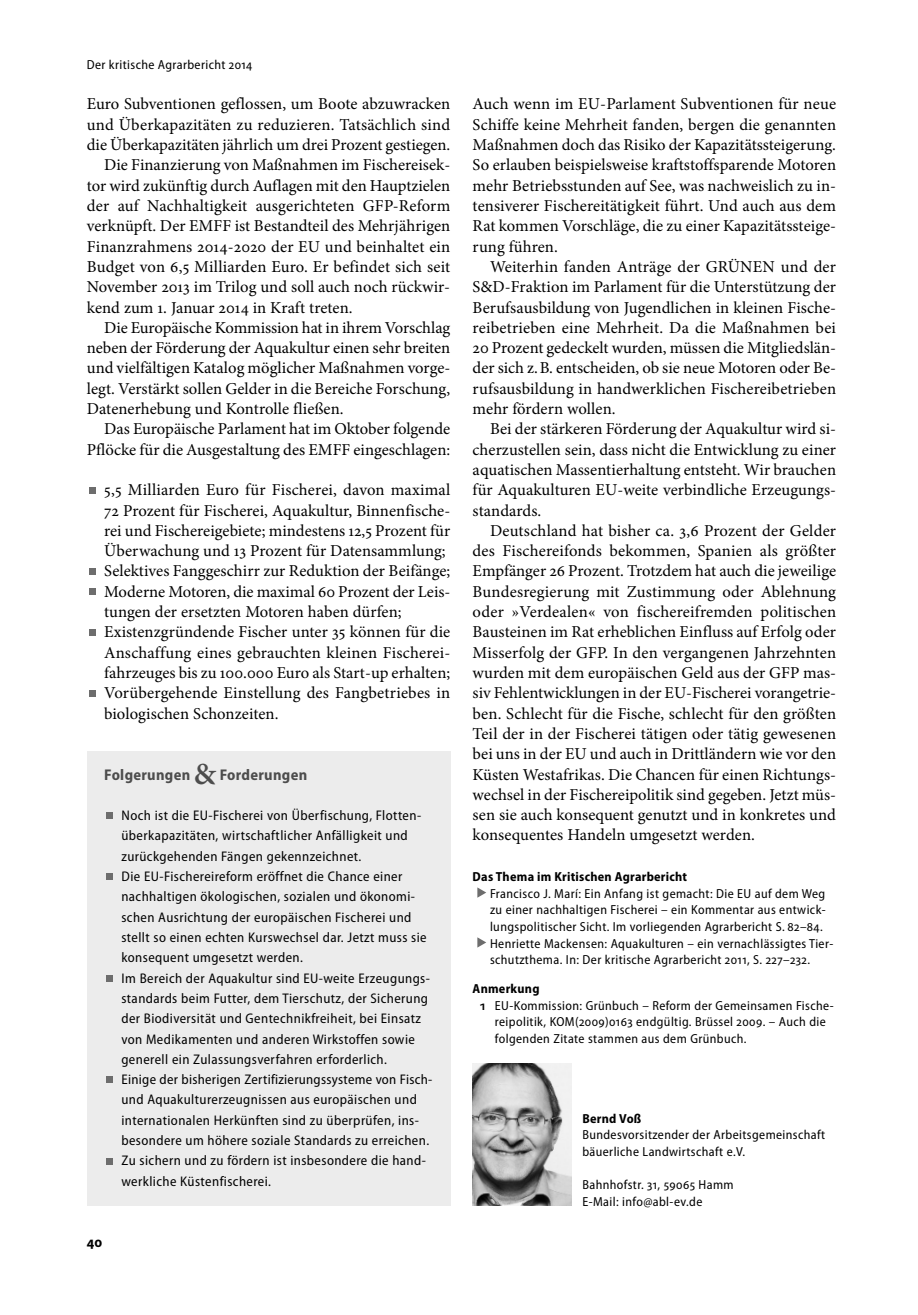
<style>
.page{position:relative;width:918px;height:1315px;background:#fff}
.page>*{position:absolute;margin:0;border:0;box-sizing:border-box;transform-origin:0 0}
.t1{font:16.62px/20.3px "Minion Pro";letter-spacing:.005em;color:#000;text-align:justify}
.t2{font:700 semi-condensed 15.58px "Myriad Pro";letter-spacing:.02em;color:#4d4d4d}
.t3{font:semi-condensed 14px/20.3px "Myriad Pro";letter-spacing:.03em;color:#000}
.t4{font:semi-condensed 13.12px/16.6px "Myriad Pro";letter-spacing:.03em;color:#000}
.t5{font:700 semi-condensed 13.12px "Myriad Pro";letter-spacing:.02em;color:#000}
.s1{font-family:"Minion Pro";font-weight:600;font-stretch:normal;font-size:30.8px}
.s2{font-weight:600}
</style>
<div class="page">
<div style="left:89px;top:487px;width:7px;height:7px;background:#6d6d6d"></div>
<div style="left:89px;top:568px;width:7px;height:7px;background:#6d6d6d"></div>
<div style="left:89px;top:588px;width:7px;height:7px;background:#6d6d6d"></div>
<div style="left:89px;top:629px;width:7px;height:7px;background:#6d6d6d"></div>
<div style="left:89px;top:690px;width:7px;height:7px;background:#6d6d6d"></div>
<svg style="left:477px;top:887px;width:9px;height:10px"></svg>
<svg style="left:477px;top:937px;width:9px;height:10px"></svg>
<div style="left:87px;top:751px;width:363px;height:454px;background:#ececec"></div>
<div style="left:106px;top:812px;width:7px;height:7px;background:#6d6d6d"></div>
<div style="left:106px;top:873px;width:7px;height:7px;background:#6d6d6d"></div>
<div style="left:106px;top:974px;width:7px;height:7px;background:#6d6d6d"></div>
<div style="left:106px;top:1076px;width:7px;height:7px;background:#6d6d6d"></div>
<div style="left:106px;top:1157px;width:7px;height:7px;background:#6d6d6d"></div>
<img style="left:472px;top:1064px;width:100px;height:141px">
<p class="t4" style="left:87px;top:57px;width:167px">Der kritische Agrarbericht 2014</p>
<p class="t1" style="left:87px;top:95px;width:365px">Euro Subventionen geflossen, um Boote abzuwracken</p>
<p class="t1" style="left:87px;top:116px;width:365px">und Überkapazitäten zu reduzieren. Tatsächlich sind</p>
<p class="t1" style="left:87px;top:136px;width:365px">die Überkapazitäten jährlich um drei Prozent gestiegen.</p>
<p class="t1" style="left:104px;top:156px;width:348px">Die Finanzierung von Maßnahmen im Fischereisek-</p>
<p class="t1" style="left:87px;top:177px;width:365px">tor wird zukünftig durch Auflagen mit den Hauptzielen</p>
<p class="t1" style="left:87px;top:197px;width:365px">der auf Nachhaltigkeit ausgerichteten GFP-Reform</p>
<p class="t1" style="left:87px;top:217px;width:365px">verknüpft. Der EMFF ist Bestandteil des Mehrjährigen</p>
<p class="t1" style="left:87px;top:238px;width:365px">Finanzrahmens 2014-2020 der EU und beinhaltet ein</p>
<p class="t1" style="left:87px;top:258px;width:365px">Budget von 6,5 Milliarden Euro. Er befindet sich seit</p>
<p class="t1" style="left:87px;top:278px;width:365px">November 2013 im Trilog und soll auch noch rückwir-</p>
<p class="t1" style="left:87px;top:298px;width:267px">kend zum 1. Januar 2014 in Kraft treten.</p>
<p class="t1" style="left:104px;top:319px;width:348px">Die Europäische Kommission hat in ihrem Vorschlag</p>
<p class="t1" style="left:87px;top:339px;width:365px">neben der Förderung der Aquakultur einen sehr breiten</p>
<p class="t1" style="left:87px;top:359px;width:365px">und vielfältigen Katalog möglicher Maßnahmen vorge-</p>
<p class="t1" style="left:87px;top:380px;width:365px">legt. Verstärkt sollen Gelder in die Bereiche Forschung,</p>
<p class="t1" style="left:87px;top:400px;width:258px">Datenerhebung und Kontrolle fließen.</p>
<p class="t1" style="left:104px;top:420px;width:348px">Das Europäische Parlament hat im Oktober folgende</p>
<p class="t1" style="left:87px;top:441px;width:365px">Pflöcke für die Ausgestaltung des EMFF eingeschlagen:</p>
<p class="t1" style="left:104px;top:481px;width:348px;text-align:left">5,5 Milliarden Euro für Fischerei, davon maximal 72 Prozent für Fischerei, Aquakultur, Binnenfische&shy;rei und Fischereigebiete; mindestens 12,5 Prozent für Überwachung und 13 Prozent für Datensammlung; Selektives Fanggeschirr zur Reduktion der Beifänge; Moderne Motoren, die maximal 60 Prozent der Leis&shy;tungen der ersetzten Motoren haben dürfen; Existenzgründende Fischer unter 35 können für die Anschaffung eines gebrauchten kleinen Fischerei&shy;fahrzeuges bis zu 100.000 Euro als Start-up erhalten; Vorübergehende Einstellung des Fangbetriebes in biologischen Schonzeiten.</p>
<p class="t2" style="left:104px;top:768px;width:204px">Folgerungen <span class="s1">&amp;</span> Forderungen</p>
<p class="t3" style="left:121px;top:806px;width:312px">Noch ist die EU-Fischerei von Überfischung, Flotten&shy;überkapazitäten, wirtschaftlicher Anfälligkeit und zurückgehenden Fängen gekennzeichnet.<br>Die EU-Fischereireform eröffnet die Chance einer nachhaltigen ökologischen, sozialen und ökonomi&shy;schen Ausrichtung der europäischen Fischerei und stellt so einen echten Kurswechsel dar. Jetzt muss sie konsequent umgesetzt werden.<br>Im Bereich der Aquakultur sind EU-weite Erzeugungs&shy;standards beim Futter, dem Tierschutz, der Sicherung der Biodiversität und Gentechnikfreiheit, bei Einsatz von Medikamenten und anderen Wirkstoffen sowie generell ein Zulassungsverfahren erforderlich.<br>Einige der bisherigen Zertifizierungssysteme von Fisch&shy;und Aquakulturerzeugnissen aus europäischen und internationalen Herkünften sind zu überprüfen, ins&shy;besondere um höhere soziale Standards zu erreichen.<br>Zu sichern und zu fördern ist insbesondere die hand&shy;werkliche Küstenfischerei.</p>
<p class="t1" style="left:472px;top:95px;width:365px">Auch wenn im EU-Parlament Subventionen für neue Schiffe keine Mehrheit fanden, bergen die genannten Maßnahmen doch das Risiko der Kapazitätssteigerung.<br>So erlauben beispielsweise kraftstoffsparende Motoren mehr Betriebsstunden auf See, was nachweislich zu in&shy;tensiverer Fischereitätigkeit führt. Und auch aus dem Rat kommen Vorschläge, die zu einer Kapazitätssteige&shy;rung führen.</p>
<p class="t1" style="left:472px;top:258px;width:365px;text-indent:17px">Weiterhin fanden Anträge der GRÜNEN und der S&amp;D-Fraktion im Parlament für die Unterstützung der Berufsausbildung von Jugendlichen in kleinen Fische&shy;reibetrieben eine Mehrheit. Da die Maßnahmen bei 20 Prozent gedeckelt wurden, müssen die Mitgliedslän&shy;der sich z.B. entscheiden, ob sie neue Motoren oder Be&shy;rufsausbildung in handwerklichen Fischereibetrieben mehr fördern wollen.</p>
<p class="t1" style="left:472px;top:420px;width:365px;text-indent:17px">Bei der stärkeren Förderung der Aquakultur wird si&shy;cherzustellen sein, dass nicht die Entwicklung zu einer aquatischen Massentierhaltung entsteht. Wir brauchen für Aquakulturen EU-weite verbindliche Erzeugungs&shy;standards.</p>
<p class="t1" style="left:472px;top:522px;width:365px;text-indent:17px">Deutschland hat bisher ca. 3,6 Prozent der Gelder des Fischereifonds bekommen, Spanien als größter Empfänger 26 Prozent. Trotzdem hat auch die jeweilige Bundesregierung mit Zustimmung oder Ablehnung oder »Verdealen« von fischereifremden politischen Bausteinen im Rat erheblichen Einfluss auf Erfolg oder Misserfolg der GFP. In den vergangenen Jahrzehnten wurden mit dem europäischen Geld aus der GFP mas&shy;siv Fehlentwicklungen in der EU-Fischerei vorangetrie&shy;ben. Schlecht für die Fische, schlecht für den größten Teil der in der Fischerei tätigen oder tätig gewesenen bei uns in der EU und auch in Drittländern wie vor den Küsten Westafrikas. Die Chancen für einen Richtungs&shy;wechsel in der Fischereipolitik sind gegeben. Jetzt müs&shy;sen sie auch konsequent genutzt und in konkretes und konsequentes Handeln umgesetzt werden.</p>
<p class="t5" style="left:473px;top:872px;width:216px">Das Thema im Kritischen Agrarbericht</p>
<p class="t4" style="left:490px;top:886px;width:345px">Francisco J. Marí: Ein Anfang ist gemacht: Die EU auf dem Weg zu einer nachhaltigen Fischerei – ein Kommentar aus entwick&shy;lungspolitischer Sicht. Im vorliegenden Agrarbericht S. 82–84.<br>Henriette Mackensen: Aquakulturen – ein vernachlässigtes Tier&shy;schutzthema. In: Der kritische Agrarbericht 2011, S. 227–232.</p>
<p class="t5" style="left:473px;top:984px;width:68px">Anmerkung</p>
<p class="t4" style="left:479px;top:998px;width:356px"><span class="s2">1</span> EU-Kommission: Grünbuch – Reform der Gemeinsamen Fische-</p>
<p class="t4" style="left:495px;top:1014px;width:332px">reipolitik, KOM(2009)0163 endgültig. Brüssel 2009. – Auch die</p>
<p class="t4" style="left:495px;top:1031px;width:253px">folgenden Zitate stammen aus dem Grünbuch.</p>
<p class="t5" style="left:582px;top:1113px;width:61px">Bernd Voß</p>
<p class="t4" style="left:582px;top:1127px;width:244px">Bundesvorsitzender der Arbeitsgemeinschaft bäuerliche Landwirtschaft e.V.</p>
<p class="t4" style="left:582px;top:1177px;width:153px">Bahnhofstr. 31, 59065 Hamm<br>E-Mail: info@abl-ev.de</p>
</div>
